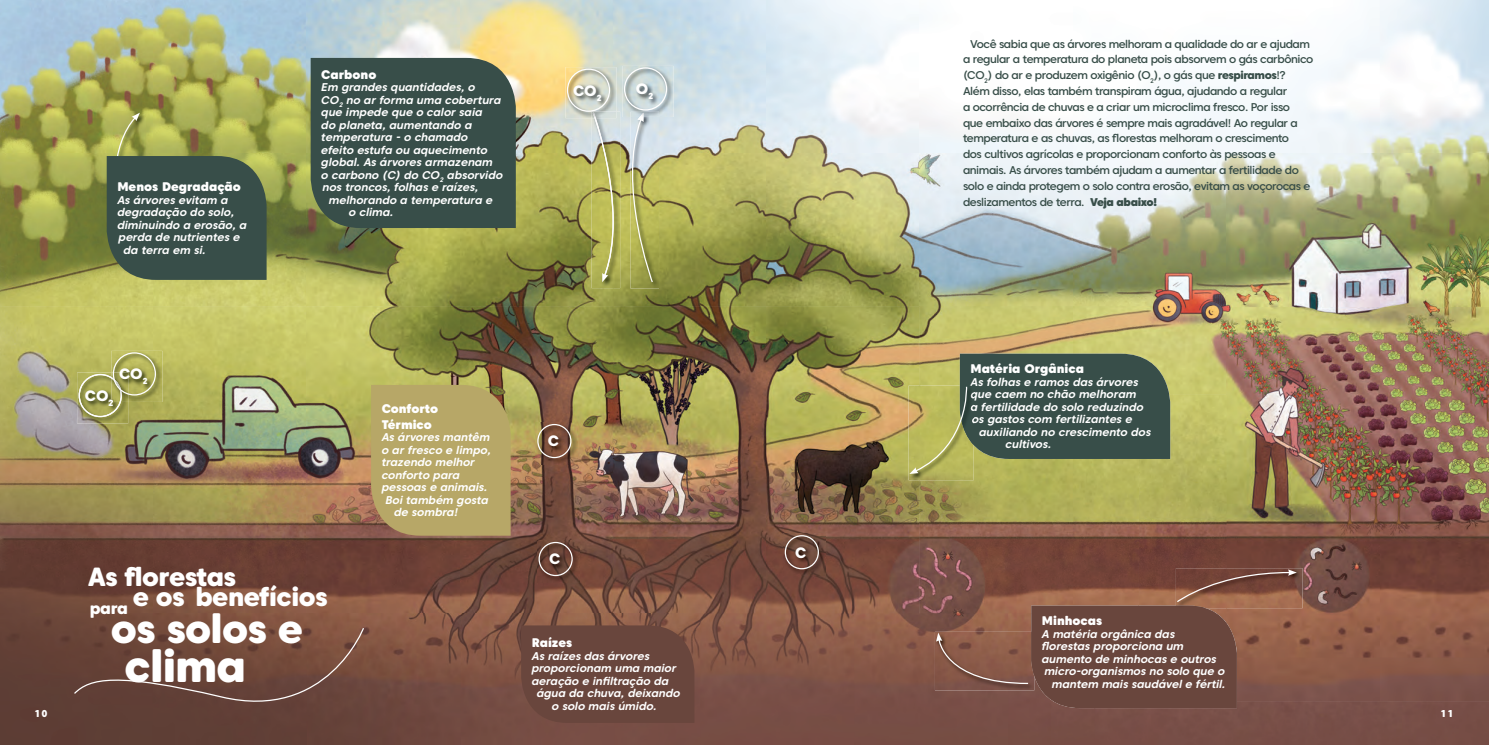
<style>
.page{position:relative;width:1489px;height:745px;background:#fff}
.page>*{position:absolute;margin:0;border:0;box-sizing:border-box;transform-origin:0 0}
.t1{font:800 45px "Caros Soft";letter-spacing:-.02em;color:#fff}
.t2{font:800 40.75px "Caros Soft";letter-spacing:-.02em;color:#fff}
.t3{font:800 26.25px/20.2px "Caros Soft";letter-spacing:-.02em;color:#fff}
.t4{font:800 16.38px "Caros Soft";color:#fff}
.t5{font:800 15px "Caros Soft";color:#fff}
.t6{font:900 12.5px/15.8px "Caros Soft";color:#fff}
.t7{font:italic 700 11.25px/12.5px "Caros Soft";color:#fff}
.t8{font:500 11.25px/15.8px "Caros Soft";letter-spacing:-.04em;color:#384e49}
.t9{font:800 10px "Caros Soft";color:#fff}
.s1{font-weight:800}
.s2{font-weight:900}
</style>
<div class="page">
<img style="left:0;top:0;width:1225px;height:306px">
<img style="left:1225px;top:0;width:263px;height:699px">
<img style="left:0;top:306px;width:919px;height:307px">
<img style="left:919px;top:306px;width:307px;height:88px">
<img style="left:1138px;top:394px;width:88px;height:175px">
<img style="left:919px;top:473px;width:219px;height:140px">
<img style="left:0;top:613px;width:1050px;height:131px">
<div style="left:1050px;top:699px;width:438px;height:45px;background:#774e47"></div>
<svg style="left:73px;top:626px;width:292px;height:96px;background:#6c473c"></svg>
<div style="left:371px;top:384px;width:139px;height:151px;background:#b7a767"></div>
<div style="left:310px;top:58px;width:206px;height:170px;background:#384e49"></div>
<div style="left:521px;top:625px;width:173px;height:97px;background:#69463d"></div>
<img style="left:908px;top:385px;width:65px;height:95px">
<svg style="left:909px;top:353px;width:261px;height:120px;background:#637151"></svg>
<svg style="left:107px;top:113px;width:159px;height:167px;background:#59694c"></svg>
<img style="left:630px;top:117px;width:29px;height:171px">
<img style="left:591px;top:111px;width:29px;height:177px">
<img style="left:1175px;top:568px;width:127px;height:39px">
<img style="left:536px;top:422px;width:42px;height:42px">
<div style="left:537px;top:423px;width:34px;height:35px;border:1px solid #fff;border-radius:50%"></div>
<img style="left:77px;top:372px;width:51px;height:51px">
<img style="left:111px;top:350px;width:51px;height:51px">
<img style="left:111px;top:372px;width:17px;height:29px">
<svg style="left:79px;top:373px;width:43px;height:44px;background:#a0a05d"></svg>
<img style="left:111px;top:377px;width:11px;height:24px">
<div style="left:113px;top:352px;width:43px;height:43px;border:1px solid #fff;border-radius:50%"></div>
<img style="left:565px;top:67px;width:51px;height:51px">
<img style="left:591px;top:111px;width:25px;height:7px">
<div style="left:567px;top:68px;width:43px;height:44px;border:1px solid #fff;border-radius:50%"></div>
<img style="left:622px;top:66px;width:51px;height:51px">
<svg style="left:592px;top:112px;width:61px;height:171px;background:#b9bb7c"></svg>
<div style="left:624px;top:67px;width:43px;height:43px;border:1px solid #fff;border-radius:50%"></div>
<img style="left:537px;top:540px;width:42px;height:42px">
<div style="left:538px;top:541px;width:34px;height:34px;border:1px solid #fff;border-radius:50%"></div>
<img style="left:783px;top:533px;width:42px;height:42px">
<div style="left:784px;top:534px;width:35px;height:35px;border:1px solid #fff;border-radius:50%"></div>
<img style="left:934px;top:631px;width:2px;height:59px">
<svg style="left:936px;top:569px;width:360px;height:138px;background:#7c5144"></svg>
<p class="t6" style="left:117px;top:178px;width:125px">Menos Degradação</p>
<p class="t7" style="left:117px;top:193px;width:112px">As árvores evitam a</p>
<p class="t7" style="left:117px;top:205px;width:119px">degradação do solo,</p>
<p class="t7" style="left:117px;top:218px;width:131px">diminuindo a erosão, a</p>
<p class="t7" style="left:119px;top:230px;width:123px">perda de nutrientes e</p>
<p class="t7" style="left:124px;top:243px;width:84px">da terra em si.</p>
<h3 class="t5" style="left:119px;top:364px;width:30px">CO<sub>2</sub></h3>
<h3 class="t5" style="left:85px;top:385px;width:30px">CO<sub>2</sub></h3>
<p class="t6" style="left:321px;top:66px;width:57px">Carbono</p>
<p class="t7" style="left:321px;top:81px;width:183px">Em grandes quantidades, o<br>CO<sub>2</sub> no ar forma uma cobertura que impede que o calor saia<br>do planeta, aumentando a temperatura - o chamado efeito estufa ou aquecimento global. As árvores armazenam<br>o carbono (C) do CO<sub>2</sub> absorvido nos troncos, folhas e raízes,</p>
<p class="t7" style="left:349px;top:193px;width:145px;text-indent:-20px">melhorando a temperatura e o clima.</p>
<h3 class="t5" style="left:573px;top:80px;width:30px">CO<sub>2</sub></h3>
<h3 class="t5" style="left:635px;top:79px;width:19px">O<sub>2</sub></h3>
<p class="t6" style="left:381px;top:400px;width:58px">Conforto<br>Térmico</p>
<p class="t7" style="left:381px;top:430px;width:110px">As árvores mantêm</p>
<p class="t7" style="left:381px;top:443px;width:111px">o ar fresco e limpo,</p>
<p class="t7" style="left:381px;top:455px;width:95px">trazendo melhor</p>
<p class="t7" style="left:381px;top:468px;width:80px">conforto para</p>
<p class="t7" style="left:381px;top:480px;width:107px">pessoas e animais.</p>
<p class="t7" style="left:385px;top:493px;width:105px">Boi também gosta</p>
<p class="t7" style="left:394px;top:505px;width:65px">de sombra!</p>
<h3 class="t5" style="left:548px;top:431px;width:13px">C</h3>
<p class="t8" style="left:963px;top:36px;width:352px;text-indent:7px">Você sabia que as árvores melhoram a qualidade do ar e ajudam a regular a temperatura do planeta pois absorvem o gás carbônico (CO<sub>2</sub>) do ar e produzem oxigênio (O<sub>2</sub>), o gás que <span class="s1">respiramos</span>!?<br>Além disso, elas também transpiram água, ajudando a regular<br>a ocorrência de chuvas e a criar um microclima fresco. Por isso<br>que embaixo das árvores é sempre mais agradável! Ao regular a temperatura e as chuvas, as florestas melhoram o crescimento<br>dos cultivos agrícolas e proporcionam conforto às pessoas e animais. As árvores também ajudam a aumentar a fertilidade do solo e ainda protegem o solo contra erosão, evitam as voçorocas e deslizamentos de terra. <span class="s2">Veja abaixo!</span></p>
<p class="t6" style="left:970px;top:360px;width:115px">Matéria Orgânica</p>
<p class="t7" style="left:970px;top:375px;width:175px">As folhas e ramos das árvores que caem no chão melhoram a fertilidade do solo reduzindo os gastos com fertilizantes e</p>
<p class="t7" style="left:1005px;top:425px;width:147px;text-indent:-26px">auxiliando no crescimento dos cultivos.</p>
<h3 class="t5" style="left:795px;top:542px;width:13px">C</h3>
<h3 class="t5" style="left:549px;top:549px;width:13px">C</h3>
<h3 class="t3" style="left:133px;top:565px;width:196px;text-indent:-45px">As florestas<br>e os benefícios</h3>
<h3 class="t4" style="left:90px;top:597px;width:40px">para</h3>
<h2 class="t2" style="left:111px;top:601px;width:193px">os solos e</h2>
<h1 class="t1" style="left:124px;top:636px;width:123px">clima</h1>
<p class="t6" style="left:1041px;top:612px;width:62px">Minhocas</p>
<p class="t7" style="left:1041px;top:626px;width:135px">A matéria orgânica das</p>
<p class="t7" style="left:1041px;top:639px;width:143px">florestas proporciona um</p>
<p class="t7" style="left:1041px;top:651px;width:176px">aumento de minhocas e outros</p>
<p class="t7" style="left:1044px;top:664px;width:182px">micro-organismos no solo que o</p>
<p class="t7" style="left:1051px;top:676px;width:175px">mantem mais saudável e fértil.</p>
<p class="t6" style="left:531px;top:634px;width:42px">Raízes</p>
<p class="t7" style="left:531px;top:649px;width:120px">As raízes das árvores</p>
<p class="t7" style="left:531px;top:661px;width:146px">proporcionam uma maior</p>
<p class="t7" style="left:531px;top:674px;width:139px">aeração e infiltração da</p>
<p class="t7" style="left:536px;top:686px;width:145px">água da chuva, deixando</p>
<p class="t7" style="left:551px;top:699px;width:107px">o solo mais úmido.</p>
<p class="t9" style="left:35px;top:706px;width:14px">10</p>
<p class="t9" style="left:1440px;top:706px;width:14px">11</p>
</div>
